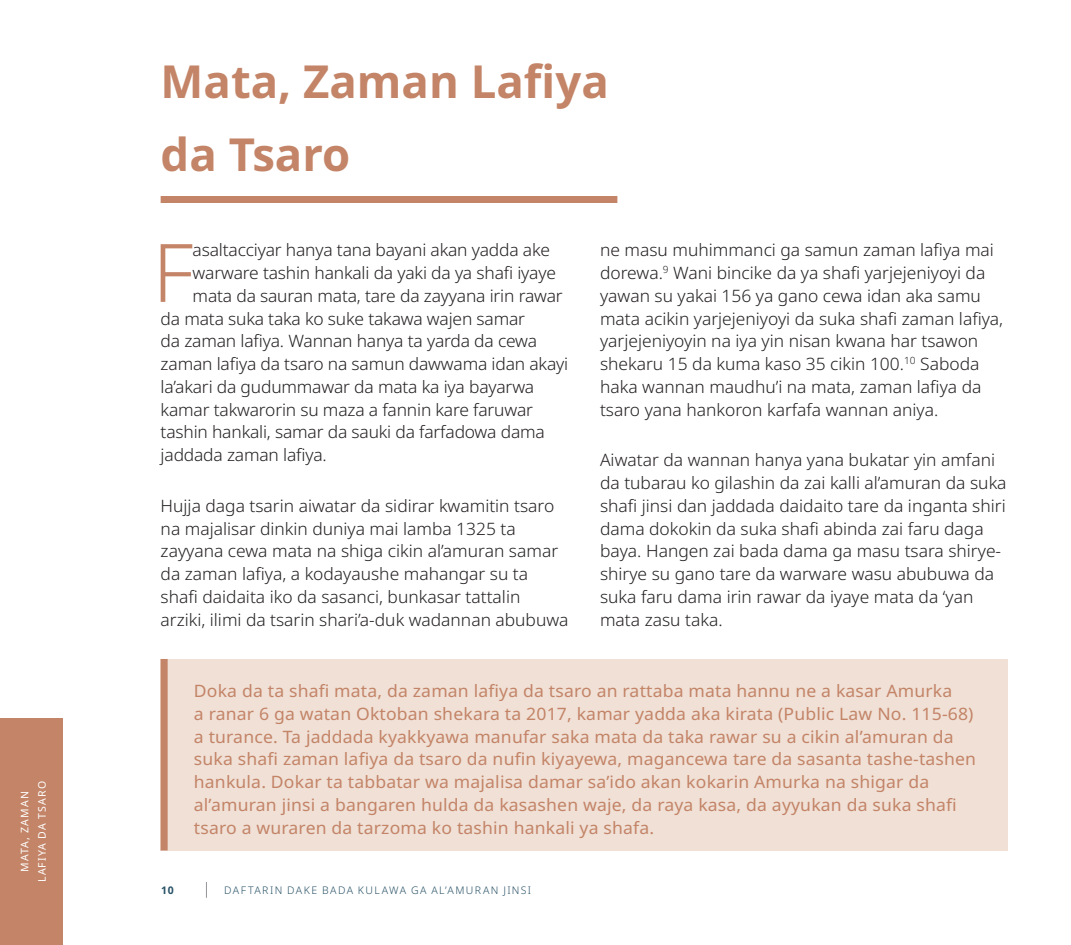
<style>
.page{position:relative;width:1071px;height:945px;background:#fff}
.page>*{position:absolute;margin:0;border:0;box-sizing:border-box;transform-origin:0 0}
.Basic_1_-_Drop_Cap{font:300 80.85px "Noto Sans";color:#c38467}
.t1{font:700 45.5px/73.5px "Noto Sans";color:#c38467}
.Basic_2{font:300 17.15px/22.8px "Noto Sans";color:#231f20}
.Box_Body{font:17.15px/22.8px "Noto Sans";letter-spacing:.01em;color:#c38467}
.Basic_1_-_Drop_Cap-2{font:300 17.15px "Noto Sans";letter-spacing:-.01em;color:#231f20}
.t2{font:300 10.5px "Noto Sans";letter-spacing:.14em;color:#285266}
.t3{font:10.5px/17.5px "Noto Sans";letter-spacing:.1em;color:#fff;text-align:center}
.t4{font:700 10.5px "Noto Sans";color:#285266}
</style>
<div class="page">
<svg style="left:206px;top:882px;width:1px;height:16px"></svg>
<div style="left:161px;top:196px;width:456px;height:7px;background:#c38467"></div>
<div style="left:161px;top:659px;width:847px;height:191px;background:#f0e0d6"></div>
<div style="left:161px;top:659px;width:7px;height:191px;background:#c38467"></div>
<div style="left:0;top:718px;width:63px;height:227px;background:#c38467"></div>
<p class="t3" style="left:16px;top:882px;width:102px;rotate:-90deg">MATA, ZAMAN<br>LAFIYA DA TSARO</p>
<h1 class="t1" style="left:161px;top:46px;width:450px">Mata, Zaman Lafiya da Tsaro</h1>
<p class="Basic_1_-_Drop_Cap" style="left:153px;top:216px;width:42px">F</p>
<p class="Basic_1_-_Drop_Cap-2" style="left:193px;top:238px;width:359px">asaltacciyar hanya tana bayani akan yadda ake</p>
<p class="Basic_1_-_Drop_Cap-2" style="left:193px;top:261px;width:365px">warware tashin hankali da yaki da ya shafi iyaye</p>
<p class="Basic_1_-_Drop_Cap-2" style="left:193px;top:284px;width:372px">mata da sauran mata, tare da zayyana irin rawar</p>
<p class="Basic_1_-_Drop_Cap-2" style="left:161px;top:306px;width:366px">da mata suka taka ko suke takawa wajen samar</p>
<p class="Basic_1_-_Drop_Cap-2" style="left:161px;top:329px;width:378px">da zaman lafiya. Wannan hanya ta yarda da cewa</p>
<p class="Basic_1_-_Drop_Cap-2" style="left:161px;top:352px;width:409px">zaman lafiya da tsaro na samun dawwama idan akayi</p>
<p class="Basic_1_-_Drop_Cap-2" style="left:161px;top:375px;width:375px">la’akari da gudummawar da mata ka iya bayarwa</p>
<p class="Basic_1_-_Drop_Cap-2" style="left:161px;top:397px;width:374px">kamar takwarorin su maza a fannin kare faruwar</p>
<p class="Basic_1_-_Drop_Cap-2" style="left:161px;top:420px;width:386px">tashin hankali, samar da sauki da farfadowa dama</p>
<p class="Basic_1_-_Drop_Cap-2" style="left:161px;top:443px;width:168px">jaddada zaman lafiya.</p>
<p class="Basic_2" style="left:161px;top:495px;width:409px">Hujja daga tsarin aiwatar da sidirar kwamitin tsaro na majalisar dinkin duniya mai lamba 1325 ta zayyana cewa mata na shiga cikin al’amuran samar da zaman lafiya, a kodayaushe mahangar su ta shafi daidaita iko da sasanci, bunkasar tattalin arziki, ilimi da tsarin shari’a-duk wadannan abubuwa</p>
<p class="Basic_2" style="left:600px;top:239px;width:405px">ne masu muhimmanci ga samun zaman lafiya mai dorewa. <sup>9</sup> Wani bincike da ya shafi yarjejeniyoyi da yawan su yakai 156 ya gano cewa idan aka samu mata acikin yarjejeniyoyi da suka shafi zaman lafiya, yarjejeniyoyin na iya yin nisan kwana har tsawon shekaru 15 da kuma kaso 35 cikin 100. <sup>10</sup> Saboda haka wannan maudhu’i na mata, zaman lafiya da tsaro yana hankoron karfafa wannan aniya.</p>
<p class="Basic_2" style="left:600px;top:449px;width:408px">Aiwatar da wannan hanya yana bukatar yin amfani da tubarau ko gilashin da zai kalli al’amuran da suka shafi jinsi dan jaddada daidaito tare da inganta shiri dama dokokin da suka shafi abinda zai faru daga baya. Hangen zai bada dama ga masu tsara shirye&shy;shirye su gano tare da warware wasu abubuwa da suka faru dama irin rawar da iyaye mata da ‘yan mata zasu taka.</p>
<p class="Box_Body" style="left:194px;top:680px;width:784px">Doka da ta shafi mata, da zaman lafiya da tsaro an rattaba mata hannu ne a kasar Amurka<br>a ranar 6 ga watan Oktoban shekara ta 2017, kamar yadda aka kirata (Public Law No. 115-68) a turance. Ta jaddada kyakkyawa manufar saka mata da taka rawar su a cikin al’amuran da suka shafi zaman lafiya da tsaro da nufin kiyayewa, magancewa tare da sasanta tashe-tashen hankula. Dokar ta tabbatar wa majalisa damar sa’ido akan kokarin Amurka na shigar da al’amuran jinsi a bangaren hulda da kasashen waje, da raya kasa, da ayyukan da suka shafi tsaro a wuraren da tarzoma ko tashin hankali ya shafa.</p>
<p class="t4" style="left:161px;top:883px;width:14px">10</p>
<p class="t2" style="left:224px;top:883px;width:308px">DAFTARIN DAKE BADA KULAWA GA AL’AMURAN JINSI</p>
</div>
